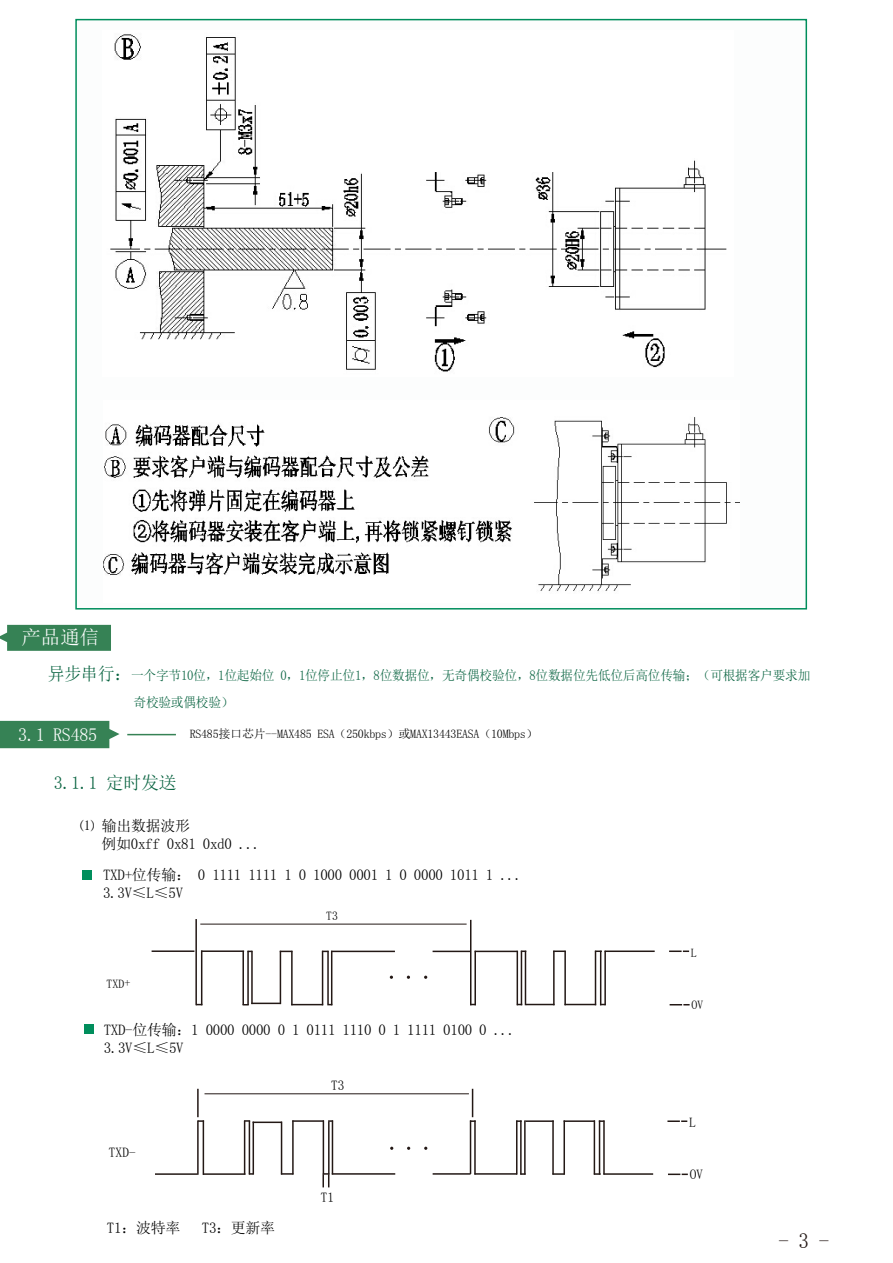
<style>
.page{position:relative;width:893px;height:1263px;background:#fff}
.page>*{position:absolute;margin:0;border:0;box-sizing:border-box;transform-origin:0 0}
.t1{font:21px "Sim Sun";color:#231815}
.t2{font:19.5px "Sim Sun";color:#fff}
.t3{font:18.3px "Sim Sun";letter-spacing:-.02em;color:#fff}
.t4{font:18px "Sim Sun";color:#086340}
.t5{font:15px/18px "Sim Sun";letter-spacing:-.02em;color:#000}
.t6{font:13.5px/27px "Sim Sun";letter-spacing:-.02em;color:#086340;scale:.94 1}
.t7{font:13.5px "Sim Sun";color:#000}
.t8{font:12px "Sim Sun";letter-spacing:-.02em;color:#000}
.s1{font-size:18px}
</style>
<div class="page">
<div style="left:75px;top:19px;width:732px;height:590px;background:#fcfdfd;border:2px solid #008e5c"></div>
<img style="left:110px;top:34px;width:617px;height:338px">
<div style="left:380px;top:30px;width:346px;height:61px;background:#fff"></div>
<img style="left:103px;top:417px;width:636px;height:174px">
<svg style="left:0;top:625px;width:111px;height:26px;background:#41885e"></svg>
<svg style="left:0;top:721px;width:119px;height:27px;background:#438a60"></svg>
<hr style="left:127px;top:734px;width:49px;height:1px;background:#368255">
<div style="left:82px;top:871px;width:9px;height:9px;background:#008e5c"></div>
<div style="left:84px;top:1024px;width:9px;height:9px;background:#008e5c"></div>
<hr style="left:195px;top:919px;width:2px;height:86px;background:#231815">
<hr style="left:201px;top:950px;width:1px;height:55px;background:#231815">
<hr style="left:242px;top:951px;width:2px;height:54px;background:#231815">
<hr style="left:247px;top:951px;width:2px;height:54px;background:#231815">
<hr style="left:251px;top:951px;width:2px;height:53px;background:#231815">
<hr style="left:280px;top:951px;width:1px;height:53px;background:#231815">
<hr style="left:327px;top:951px;width:2px;height:53px;background:#231815">
<hr style="left:291px;top:951px;width:2px;height:54px;background:#231815">
<hr style="left:322px;top:951px;width:1px;height:54px;background:#231815">
<hr style="left:470px;top:920px;width:1px;height:85px;background:#231815">
<hr style="left:474px;top:951px;width:2px;height:54px;background:#231815">
<hr style="left:517px;top:951px;width:1px;height:54px;background:#231815">
<hr style="left:521px;top:951px;width:1px;height:54px;background:#231815">
<hr style="left:525px;top:951px;width:1px;height:54px;background:#231815">
<hr style="left:553px;top:951px;width:2px;height:54px;background:#231815">
<hr style="left:564px;top:951px;width:2px;height:54px;background:#231815">
<hr style="left:595px;top:951px;width:1px;height:54px;background:#231815">
<hr style="left:600px;top:951px;width:1px;height:54px;background:#231815">
<hr style="left:604px;top:951px;width:2px;height:54px;background:#231815">
<hr style="left:331px;top:951px;width:1px;height:54px;background:#231815">
<hr style="left:251px;top:1002px;width:30px;height:2px;background:#231815">
<hr style="left:331px;top:951px;width:64px;height:1px;background:#231815">
<hr style="left:433px;top:951px;width:38px;height:1px;background:#231815">
<hr style="left:475px;top:951px;width:43px;height:1px;background:#231815">
<hr style="left:291px;top:1004px;width:32px;height:1px;background:#231815">
<hr style="left:201px;top:950px;width:43px;height:2px;background:#231815">
<hr style="left:152px;top:950px;width:42px;height:2px;background:#231815">
<svg style="left:518px;top:1004px;width:35px;height:1px"></svg>
<hr style="left:564px;top:1004px;width:32px;height:1px;background:#231815">
<svg style="left:553px;top:950px;width:13px;height:2px"></svg>
<svg style="left:669px;top:950px;width:20px;height:2px"></svg>
<svg style="left:595px;top:950px;width:7px;height:2px"></svg>
<hr style="left:605px;top:950px;width:50px;height:2px;background:#231815">
<hr style="left:200px;top:924px;width:267px;height:1px;background:#231815">
<hr style="left:197px;top:1120px;width:2px;height:55px;background:#231815">
<hr style="left:197px;top:1089px;width:2px;height:28px;background:#231815">
<hr style="left:203px;top:1120px;width:1px;height:55px;background:#231815">
<hr style="left:244px;top:1121px;width:1px;height:53px;background:#231815">
<hr style="left:249px;top:1121px;width:1px;height:53px;background:#231815">
<hr style="left:253px;top:1121px;width:1px;height:53px;background:#231815">
<hr style="left:281px;top:1121px;width:1px;height:53px;background:#231815">
<hr style="left:328px;top:1121px;width:2px;height:53px;background:#231815">
<hr style="left:292px;top:1120px;width:2px;height:54px;background:#231815">
<hr style="left:323px;top:1120px;width:1px;height:54px;background:#231815">
<hr style="left:470px;top:1120px;width:1px;height:54px;background:#231815">
<hr style="left:474px;top:1120px;width:2px;height:54px;background:#231815">
<hr style="left:516px;top:1120px;width:1px;height:54px;background:#231815">
<hr style="left:520px;top:1120px;width:2px;height:54px;background:#231815">
<hr style="left:524px;top:1120px;width:2px;height:54px;background:#231815">
<hr style="left:552px;top:1120px;width:2px;height:54px;background:#231815">
<hr style="left:563px;top:1120px;width:2px;height:54px;background:#231815">
<hr style="left:594px;top:1120px;width:1px;height:54px;background:#231815">
<hr style="left:599px;top:1120px;width:1px;height:54px;background:#231815">
<hr style="left:603px;top:1120px;width:2px;height:54px;background:#231815">
<hr style="left:332px;top:1120px;width:1px;height:54px;background:#231815">
<hr style="left:253px;top:1121px;width:29px;height:2px;background:#231815">
<svg style="left:281px;top:1173px;width:12px;height:2px"></svg>
<hr style="left:332px;top:1173px;width:63px;height:2px;background:#231815">
<hr style="left:433px;top:1173px;width:38px;height:2px;background:#231815">
<svg style="left:470px;top:1089px;width:6px;height:33px"></svg>
<hr style="left:474px;top:1173px;width:43px;height:2px;background:#231815">
<hr style="left:292px;top:1120px;width:32px;height:2px;background:#231815">
<hr style="left:203px;top:1173px;width:42px;height:2px;background:#231815">
<hr style="left:155px;top:1173px;width:43px;height:2px;background:#231815">
<hr style="left:525px;top:1120px;width:29px;height:2px;background:#231815">
<hr style="left:564px;top:1120px;width:31px;height:2px;background:#231815">
<svg style="left:552px;top:1173px;width:13px;height:2px"></svg>
<svg style="left:667px;top:1120px;width:20px;height:2px"></svg>
<svg style="left:594px;top:1173px;width:7px;height:2px"></svg>
<hr style="left:603px;top:1173px;width:50px;height:2px;background:#231815">
<hr style="left:205px;top:1093px;width:264px;height:1px;background:#231815">
<svg style="left:670px;top:1004px;width:20px;height:2px"></svg>
<svg style="left:668px;top:1173px;width:20px;height:3px"></svg>
<svg style="left:322px;top:1173px;width:11px;height:15px"></svg>
<h2 class="t2" style="left:21px;top:627px;width:79px">产品通信</h2>
<p class="t6" style="left:134px;top:661px;width:722px;text-indent:-86px"><span class="s1">异步串行：</span>一个字节10位，1位起始位 0，1位停止位1，8位数据位，无奇偶校验位，8位数据位先低位后高位传输；（可根据客户要求加奇校验或偶校验）</p>
<p class="t8" style="left:190px;top:728px;width:349px">RS485接口芯片--MAX485 ESA（250kbps）或MAX13443EASA（10Mbps）</p>
<p class="t3" style="left:18px;top:725px;width:81px">3.1 RS485</p>
<p class="t4" style="left:54px;top:774px;width:124px">3.1.1 定时发送</p>
<p class="t5" style="left:101px;top:817px;width:161px;text-indent:-22px">⑴ 输出数据波形<br>例如0xff 0x81 0xd0 ...</p>
<p class="t5" style="left:103px;top:866px;width:421px">TXD+位传输： 0 1111 1111 1 0 1000 0001 1 0 0000 1011 1 ...<br>3.3V≤L≤5V</p>
<p class="t8" style="left:106px;top:977px;width:25px;rotate:-1deg">TXD+</p>
<p class="t5" style="left:104px;top:1020px;width:413px">TXD-位传输：1 0000 0000 0 1 0111 1110 0 1 1111 0100 0 ...<br>3.3V≤L≤5V</p>
<p class="t7" style="left:109px;top:1146px;width:35px;rotate:-1deg">TXD-</p>
<p class="t5" style="left:107px;top:1218px;width:75px">T1：波特率</p>
<p class="t5" style="left:202px;top:1218px;width:75px">T3：更新率</p>
<p class="t8" style="left:691px;top:946px;width:7px">L</p>
<p class="t7" style="left:689px;top:1115px;width:8px">L</p>
<h1 class="t1" style="left:778px;top:1230px;width:52px">- 3 -</h1>
</div>
